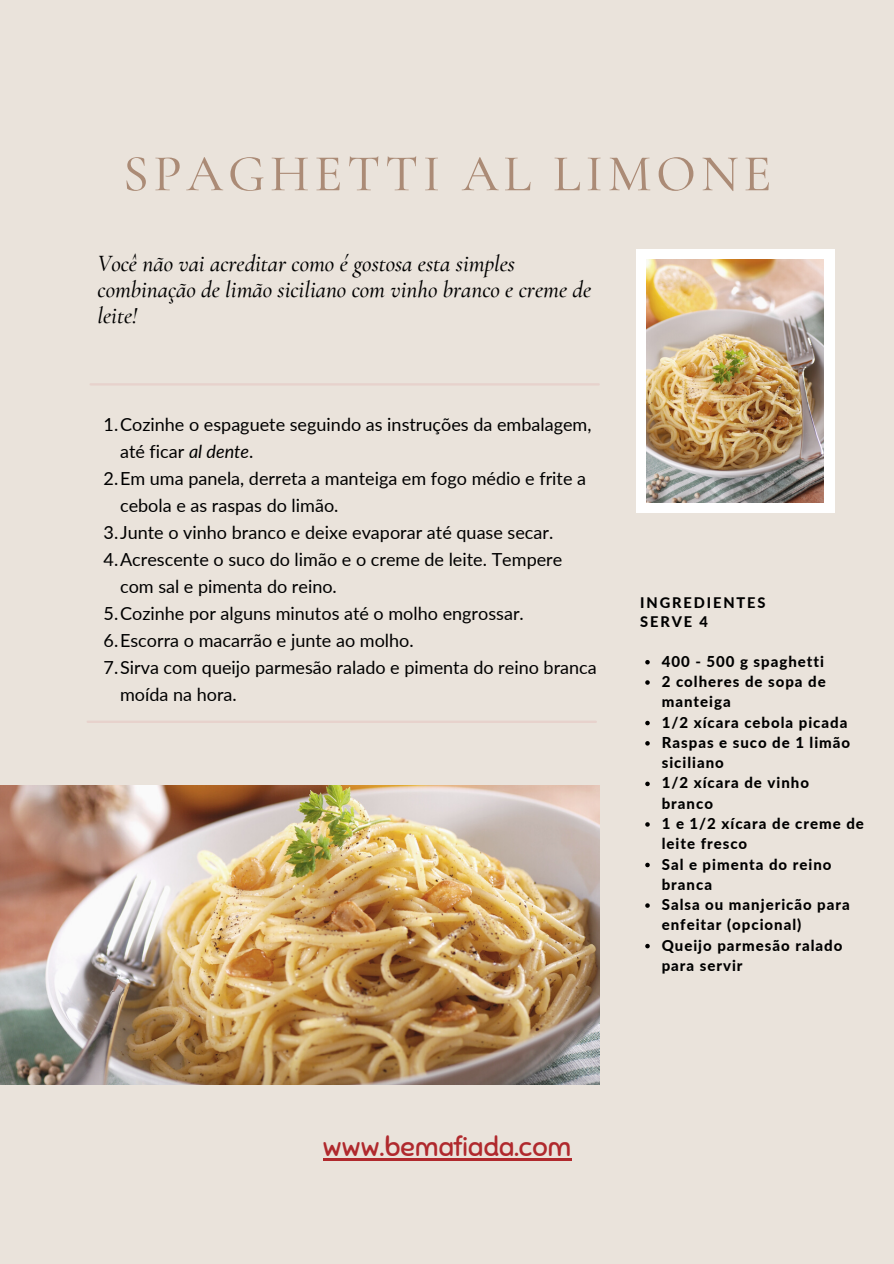
<style>
.page{position:relative;width:894px;height:1264px;background:#fff}
.page>*{position:absolute;margin:0;border:0;box-sizing:border-box;transform-origin:0 0}
.t1{font:500 52.05px "Cormorant Garamond";letter-spacing:.09em;color:#ab8b76}
.t2{font:27px "Sniglet";color:#b0292d}
.t3{font:italic 500 23.4px/26.2px "Cormorant Garamond";color:#000}
.t4{font:18px/27px "Lato";color:#000}
.t5{font:800 15px/20.2px "Lato";letter-spacing:.065em;color:#000}
.t6{font:800 14.55px "Lato";letter-spacing:.13em;color:#000}
.s1{font-style:italic}
</style>
<div class="page">
<div style="left:0;top:0;width:893px;height:1263px;background:#eae3db"></div>
<img style="left:0;top:785px;width:599px;height:299px">
<hr style="left:90px;top:383px;width:508px;height:2px;background:#e7d2cc">
<div style="left:636px;top:249px;width:198px;height:264px;background:#fff"></div>
<svg style="left:645px;top:660px;width:4px;height:4px"></svg>
<svg style="left:645px;top:680px;width:4px;height:4px"></svg>
<svg style="left:645px;top:720px;width:4px;height:5px"></svg>
<svg style="left:645px;top:741px;width:4px;height:4px"></svg>
<svg style="left:645px;top:781px;width:4px;height:5px"></svg>
<svg style="left:645px;top:822px;width:4px;height:4px"></svg>
<svg style="left:645px;top:862px;width:4px;height:5px"></svg>
<svg style="left:645px;top:903px;width:4px;height:4px"></svg>
<svg style="left:645px;top:943px;width:4px;height:5px"></svg>
<img style="left:646px;top:260px;width:177px;height:242px">
<hr style="left:323px;top:1158px;width:248px;height:2px;background:#b0292d">
<hr style="left:88px;top:720px;width:507px;height:3px;background:#e7d2cc">
<p class="t1" style="left:123px;top:142px;width:650px">SPAGHETTI AL LIMONE</p>
<p class="t3" style="left:98px;top:250px;width:495px">Você não vai acreditar como é gostosa esta simples combinação de limão siciliano com vinho branco e creme de leite!</p>
<p class="t4" style="left:120px;top:410px;width:473px;text-indent:-16px">1.Cozinhe o espaguete seguindo as instruções da embalagem, até ficar <span class="s1">al dente</span>.</p>
<p class="t4" style="left:120px;top:464px;width:467px;text-indent:-16px">2.Em uma panela, derreta a manteiga em fogo médio e frite a cebola e as raspas do limão.</p>
<p class="t4" style="left:104px;top:518px;width:451px">3.Junte o vinho branco e deixe evaporar até quase secar.</p>
<p class="t4" style="left:120px;top:545px;width:443px;text-indent:-16px">4.Acrescente o suco do limão e o creme de leite. Tempere com sal e pimenta do reino.</p>
<p class="t4" style="left:104px;top:599px;width:421px">5.Cozinhe por alguns minutos até o molho engrossar.</p>
<p class="t4" style="left:104px;top:626px;width:311px">6.Escorra o macarrão e junte ao molho.</p>
<p class="t4" style="left:120px;top:653px;width:478px;text-indent:-16px">7.Sirva com queijo parmesão ralado e pimenta do reino branca moída na hora.</p>
<p class="t6" style="left:640px;top:593px;width:127px">INGREDIENTES</p>
<p class="t6" style="left:640px;top:612px;width:69px">SERVE 4</p>
<p class="t5" style="left:661px;top:650px;width:164px">400 - 500 g spaghetti</p>
<p class="t5" style="left:661px;top:671px;width:165px">2 colheres de sopa de manteiga</p>
<p class="t5" style="left:661px;top:711px;width:187px">1/2 xícara cebola picada</p>
<p class="t5" style="left:661px;top:732px;width:190px">Raspas e suco de 1 limão siciliano</p>
<p class="t5" style="left:661px;top:772px;width:149px">1/2 xícara de vinho branco</p>
<p class="t5" style="left:661px;top:813px;width:204px">1 e 1/2 xícara de creme de leite fresco</p>
<p class="t5" style="left:661px;top:853px;width:171px">Sal e pimenta do reino branca</p>
<p class="t5" style="left:661px;top:894px;width:189px">Salsa ou manjericão para enfeitar (opcional)</p>
<p class="t5" style="left:661px;top:934px;width:182px">Queijo parmesão ralado para servir</p>
<p class="t2" style="left:323px;top:1130px;width:250px">www.bemafiada.com</p>
</div>
